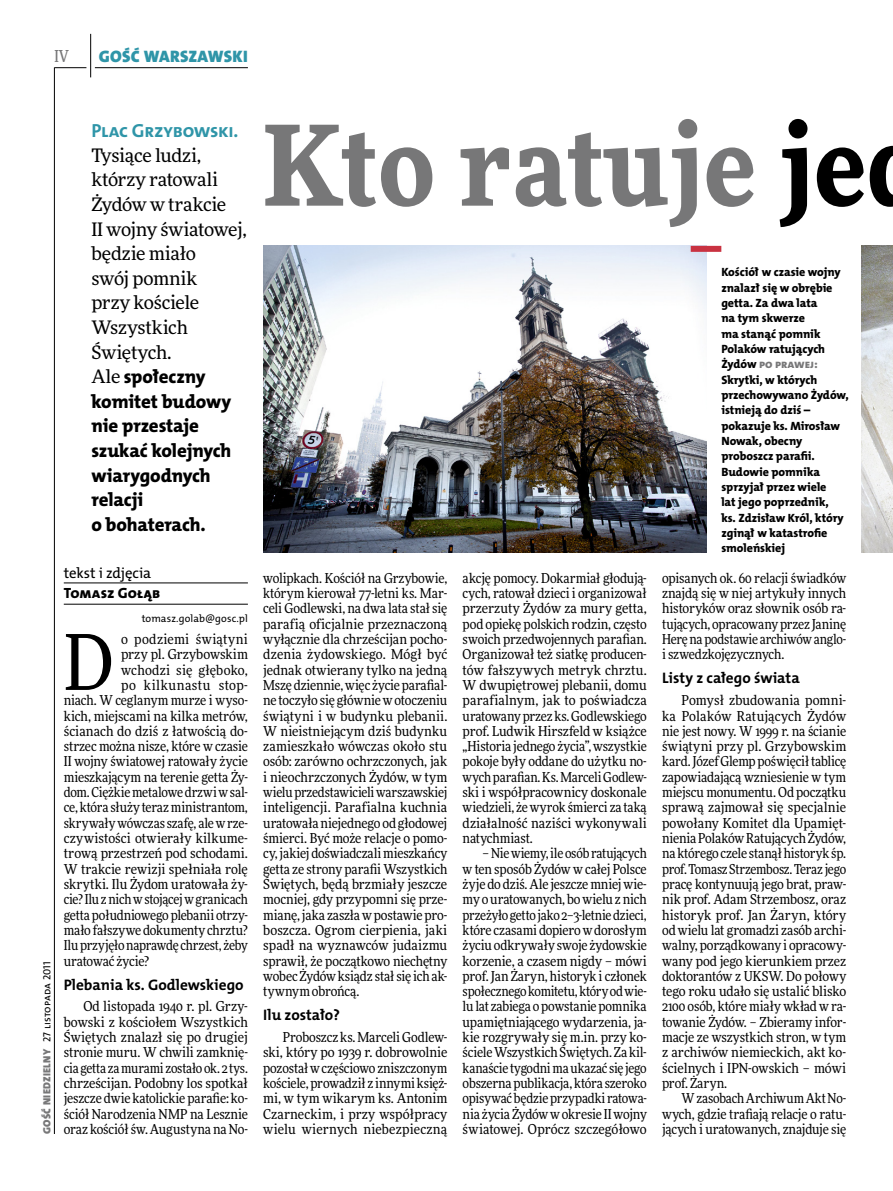
<style>
.page{position:relative;width:893px;height:1191px;background:#fff}
.page>*{position:absolute;margin:0;border:0;box-sizing:border-box;transform-origin:0 0}
.t1{font:900 111px "Freeday Narrow";letter-spacing:.01em;color:#777778}
.t2{font:76.95px "Freeday Narrow News";color:#000}
.t3{font:18.9px/24.6px "The Mix HP8 Ex Bld";letter-spacing:-.01em;color:#000}
.t4{font:18.9px "The Mix HP7 Bld";letter-spacing:-.02em;color:#2f95a8}
.t5{font:18.6px/24.6px "Freeday News";letter-spacing:-.015em;color:#000}
.t6{font:16.65px "The Mix HP9 Blk";letter-spacing:.02em;color:#2f95a8}
.t7{font:500 16.5px "Freeday Narrow";color:#777778;scale:.9 1}
.t8{font:15.3px "The Mix HP7 Bld";color:#000}
.t9{font:14.85px "The Mix HP5 Plain";letter-spacing:-.02em;color:#000}
.t10{font:14.85px "The Mix HP8 Ex Bld";letter-spacing:.02em;color:#000}
.t11{font:13.65px/15.3px "Freeday Narrow News";letter-spacing:-.005em;color:#000;text-align:justify}
.t12{font:13.65px "Freeday Narrow News";letter-spacing:.025em;color:#000}
.t13{font:13.65px "Freeday Narrow News";letter-spacing:.035em;color:#000}
.t14{font:12px/15.3px "The Mix HP8 Ex Bld";letter-spacing:-.005em;color:#000}
.t15{font:10.5px "The Mix HP5 Plain";color:#000}
.s1{font-family:"The Mix HP9 Blk";color:#777778}
.s2{font-family:"Freeday News";font-size:18.6px}
.s3{color:#000}
.s4{color:#777778}
</style>
<div class="page">
<hr style="left:54px;top:67px;width:1px;height:1067px;background:#000">
<hr style="left:90px;top:34px;width:1px;height:43px;background:#000">
<hr style="left:54px;top:67px;width:32px;height:1px;background:#000">
<hr style="left:95px;top:67px;width:153px;height:1px;background:#000">
<hr style="left:64px;top:582px;width:184px;height:1px;background:#000">
<hr style="left:64px;top:604px;width:184px;height:1px;background:#000">
<img style="left:263px;top:246px;width:443px;height:306px">
<div style="left:691px;top:246px;width:30px;height:6px;background:#c93241"></div>
<img style="left:861px;top:246px;width:32px;height:306px">
<p class="t7" style="left:54px;top:46px;width:17px">IV</p>
<p class="t6" style="left:99px;top:46px;width:150px">GOŚĆ WARSZAWSKI</p>
<p class="t15" style="left:40px;top:1134px;width:174px;rotate:-90deg"><span class="s1">GOŚĆ NIEDZIELNY</span> 27 listopada 2011</p>
<h3 class="t4" style="left:91px;top:119px;width:148px">Plac Grzybowski.</h3>
<h3 class="t5" style="left:91px;top:142px;width:157px">Tysiące ludzi, którzy ratowali<br>Żydów w trakcie<br>II wojny światowej, będzie miało<br>swój pomnik<br>przy kościele<br>Wszystkich<br>Świętych.</h3>
<h3 class="t3" style="left:91px;top:365px;width:142px"><span class="s2">Ale</span> społeczny komitet budowy nie przestaje szukać kolejnych wiarygodnych relacji<br>o bohaterach.</h3>
<p class="t9" style="left:64px;top:563px;width:89px">tekst i zdjęcia</p>
<p class="t10" style="left:64px;top:583px;width:98px">Tomasz Gołąb</p>
<p class="t15" style="left:142px;top:611px;width:108px">tomasz.golab@gosc.pl</p>
<h2 class="t2" style="left:64px;top:615px;width:51px">D</h2>
<p class="t12" style="left:121px;top:630px;width:128px">o podziemi świątyni</p>
<p class="t11" style="left:121px;top:646px;width:128px">przy pl. Grzybowskim</p>
<p class="t11" style="left:121px;top:662px;width:128px">wchodzi się głęboko,</p>
<p class="t13" style="left:121px;top:676px;width:128px">po kilkunastu stop-</p>
<p class="t11" style="left:64px;top:692px;width:186px">niach. W ceglanym murze i wyso-</p>
<p class="t11" style="left:64px;top:708px;width:186px">kich, miejscami na kilka metrów,</p>
<p class="t11" style="left:64px;top:723px;width:186px">ścianach do dziś z łatwością do-</p>
<p class="t11" style="left:64px;top:738px;width:186px">strzec można nisze, które w czasie</p>
<p class="t11" style="left:64px;top:754px;width:186px">II wojny światowej ratowały życie</p>
<p class="t11" style="left:64px;top:769px;width:186px">mieszkającym na terenie getta Ży-</p>
<p class="t11" style="left:64px;top:784px;width:186px">dom. Ciężkie metalowe drzwi w sal-</p>
<p class="t11" style="left:64px;top:799px;width:186px">ce, która służy teraz ministrantom,</p>
<p class="t11" style="left:64px;top:815px;width:186px">skrywały wówczas szafę, ale w rze-</p>
<p class="t11" style="left:64px;top:830px;width:186px">czywistości otwierały kilkume-</p>
<p class="t11" style="left:64px;top:845px;width:186px">trową przestrzeń pod schodami.</p>
<p class="t11" style="left:64px;top:861px;width:186px">W trakcie rewizji spełniała rolę</p>
<p class="t11" style="left:64px;top:876px;width:186px">skrytki. Ilu Żydom uratowała ży-</p>
<p class="t11" style="left:64px;top:891px;width:186px">cie? Ilu z nich w stojącej w granicach</p>
<p class="t11" style="left:64px;top:907px;width:186px">getta południowego plebanii otrzy-</p>
<p class="t11" style="left:64px;top:922px;width:186px">mało fałszywe dokumenty chrztu?</p>
<p class="t11" style="left:64px;top:937px;width:186px">Ilu przyjęło naprawdę chrzest, żeby</p>
<p class="t11" style="left:64px;top:953px;width:87px">uratować życie?</p>
<p class="t8" style="left:64px;top:974px;width:181px">Plebania ks. Godlewskiego</p>
<p class="t11" style="left:64px;top:998px;width:186px;text-indent:20px">Od listopada 1940 r. pl. Grzy&shy;bowski z kościołem Wszystkich Świętych znalazł się po drugiej stronie muru. W chwili zamknię&shy;cia getta za murami zostało ok. 2 tys. chrześcijan. Podobny los spotkał jeszcze dwie katolickie parafie: ko&shy;ściół Narodzenia NMP na Lesznie oraz kościół św. Augustyna na No-</p>
<h1 class="t1" style="left:263px;top:93px;width:604px">Kto ratuje <span class="s3">je</span></h1>
<p class="t11" style="left:263px;top:570px;width:186px">wolipkach. Kościół na Grzybowie, którym kierował 77-letni ks. Mar&shy;celi Godlewski, na dwa lata stał się parafią oficjalnie przeznaczoną wyłącznie dla chrześcijan pocho&shy;dzenia żydowskiego. Mógł być jednak otwierany tylko na jedną Mszę dziennie, więc życie parafial&shy;ne toczyło się głównie w otoczeniu świątyni i w budynku plebanii.<br>W nieistniejącym dziś budynku zamieszkało wówczas około stu osób: zarówno ochrzczonych, jak i nieochrzczonych Żydów, w tym wielu przedstawicieli warszawskiej inteligencji. Parafialna kuchnia uratowała niejednego od głodowej śmierci. Być może relacje o pomo&shy;cy, jakiej doświadczali mieszkańcy getta ze strony parafii Wszystkich Świętych, będą brzmiały jeszcze mocniej, gdy przypomni się prze&shy;mianę, jaka zaszła w postawie pro&shy;boszcza. Ogrom cierpienia, jaki spadł na wyznawców judaizmu sprawił, że początkowo niechętny wobec Żydów ksiądz stał się ich ak&shy;tywnym obrońcą.</p>
<p class="t8" style="left:263px;top:1005px;width:78px">Ilu zostało?</p>
<p class="t11" style="left:263px;top:1029px;width:186px;text-indent:20px">Proboszcz ks. Marceli Godlew&shy;ski, który po 1939 r. dobrowolnie pozostał w częściowo zniszczonym kościele, prowadził z innymi księż&shy;mi, w tym wikarym ks. Antonim Czarneckim, i przy współpracy wielu wiernych niebezpieczną</p>
<p class="t11" style="left:463px;top:570px;width:186px">akcję pomocy. Dokarmiał głodują&shy;cych, ratował dzieci i organizował przerzuty Żydów za mury getta, pod opiekę polskich rodzin, często swoich przedwojennych parafian.<br>Organizował też siatkę producen&shy;tów fałszywych metryk chrztu.<br>W dwupiętrowej plebanii, domu parafialnym, jak to poświadcza uratowany przez ks. Godlewskiego prof. Ludwik Hirszfeld w książce „Historia jednego życia”, wszystkie pokoje były oddane do użytku no&shy;wych parafian. Ks. Marceli Godlew&shy;ski i współpracownicy doskonale wiedzieli, że wyrok śmierci za taką działalność naziści wykonywali natychmiast.</p>
<p class="t11" style="left:463px;top:845px;width:186px;text-indent:20px">– Nie wiemy, ile osób ratujących w ten sposób Żydów w całej Polsce żyje do dziś. Ale jeszcze mniej wie&shy;my o uratowanych, bo wielu z nich przeżyło getto jako 2–3-letnie dzieci, które czasami dopiero w dorosłym życiu odkrywały swoje żydowskie korzenie, a czasem nigdy – mówi prof. Jan Żaryn, historyk i członek społecznego komitetu, który od wie&shy;lu lat zabiega o powstanie pomnika upamiętniającego wydarzenia, ja&shy;kie rozgrywały się m.in. przy ko&shy;ściele Wszystkich Świętych. Za kil&shy;kanaście tygodni ma ukazać się jego obszerna publikacja, która szeroko opisywać będzie przypadki ratowa&shy;nia życia Żydów w okresie II wojny światowej. Oprócz szczegółowo</p>
<p class="t14" style="left:721px;top:265px;width:129px">Kościół w czasie wojny znalazł się w obrębie getta. Za dwa lata<br>na tym skwerze<br>ma stanąć pomnik<br>Polaków ratujących<br>Żydów <span class="s4">po prawej:<br></span>Skrytki, w których przechowywano Żydów, istnieją do dziś – pokazuje ks. Mirosław<br>Nowak, obecny proboszcz parafii.<br>Budowie pomnika sprzyjał przez wiele<br>lat jego poprzednik,<br>ks. Zdzisław Król, który zginął w katastrofie smoleńskiej</p>
<p class="t11" style="left:662px;top:570px;width:186px">opisanych ok. 60 relacji świadków znajdą się w niej artykuły innych historyków oraz słownik osób ra&shy;tujących, opracowany przez Janinę Herę na podstawie archiwów anglo&shy;i szwedzkojęzycznych.</p>
<p class="t8" style="left:662px;top:668px;width:139px">Listy z całego świata</p>
<p class="t11" style="left:662px;top:692px;width:186px;text-indent:20px">Pomysł zbudowania pomni&shy;ka Polaków Ratujących Żydów nie jest nowy. W 1999 r. na ścianie świątyni przy pl. Grzybowskim kard. Józef Glemp poświęcił tablicę zapowiadającą wzniesienie w tym miejscu monumentu. Od początku sprawą zajmował się specjalnie powołany Komitet dla Upamięt&shy;nienia Polaków Ratujących Żydów, na którego czele stanął historyk śp. prof. Tomasz Strzembosz. Teraz jego pracę kontynuują jego brat, praw&shy;nik prof. Adam Strzembosz, oraz historyk prof. Jan Żaryn, który od wielu lat gromadzi zasób archi&shy;walny, porządkowany i opracowy&shy;wany pod jego kierunkiem przez doktorantów z UKSW. Do połowy tego roku udało się ustalić blisko 2100 osób, które miały wkład w ra&shy;towanie Żydów. – Zbieramy infor&shy;macje ze wszystkich stron, w tym z archiwów niemieckich, akt ko&shy;ścielnych i IPN-owskich – mówi prof. Żaryn.</p>
<p class="t11" style="left:662px;top:1090px;width:186px;text-indent:20px">W zasobach Archiwum Akt No&shy;wych, gdzie trafiają relacje o ratu&shy;jących i uratowanych, znajduje się</p>
</div>
